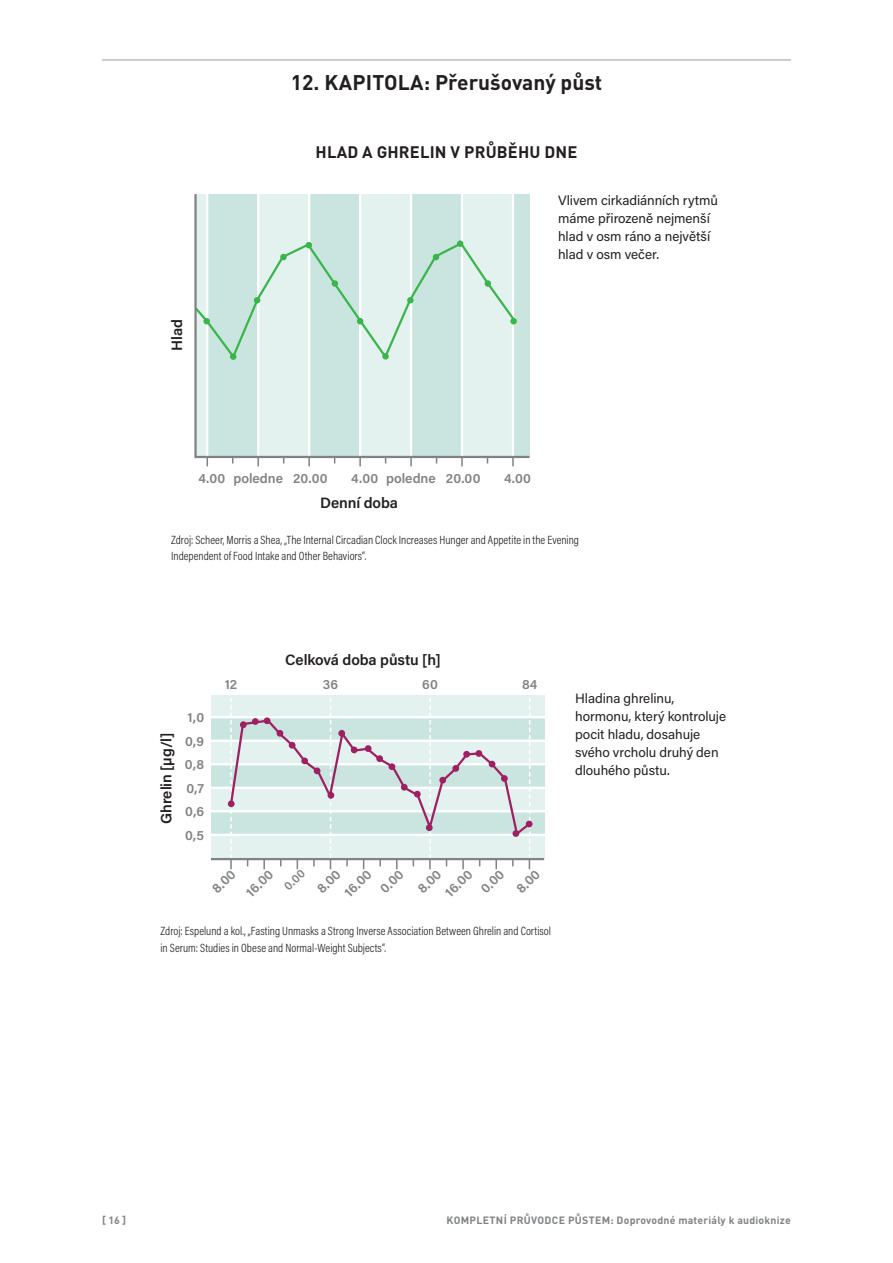
<style>
.page{position:relative;width:893px;height:1263px;background:#fff}
.page>*{position:absolute;margin:0;border:0;box-sizing:border-box;transform-origin:0 0}
.t1{font:700 21px "DIN Pro";color:#231f20}
.t2{font:700 16.5px "DIN Pro";letter-spacing:.01em;color:#231f20}
.t3{font:600 15px "Acumin Pro";letter-spacing:-.005em;color:#231f20}
.t4{font:13.5px/18px "Acumin Pro";letter-spacing:-.005em;color:#231f20}
.t5{font:600 13.5px/23.5px "Acumin Pro";letter-spacing:.005em;color:#808285}
.t6{font:300 12px/16.5px "Acumin Pro Cond";color:#231f20}
.t7{font:600 12px "Acumin Pro";color:#808285}
.t8{font:700 10.5px "DIN Pro";letter-spacing:.02em;color:#808285}
</style>
<div class="page">
<hr style="left:102px;top:59px;width:689px;height:2px;background:#bcbdc0">
<div style="left:211px;top:717px;width:333px;height:24px;background:#cae5e0"></div>
<div style="left:211px;top:741px;width:333px;height:23px;background:#e3f1ef"></div>
<div style="left:211px;top:764px;width:333px;height:24px;background:#cae5e0"></div>
<div style="left:211px;top:788px;width:333px;height:23px;background:#e3f1ef"></div>
<div style="left:211px;top:835px;width:333px;height:23px;background:#e3f1ef"></div>
<div style="left:211px;top:811px;width:333px;height:24px;background:#cae5e0"></div>
<div style="left:211px;top:695px;width:333px;height:22px;background:#e3f1ef"></div>
<hr style="left:207px;top:740px;width:339px;height:2px;background:#fff">
<hr style="left:207px;top:716px;width:339px;height:2px;background:#fff">
<hr style="left:207px;top:834px;width:339px;height:2px;background:#fff">
<hr style="left:207px;top:810px;width:339px;height:2px;background:#fff">
<hr style="left:207px;top:787px;width:339px;height:2px;background:#fff">
<hr style="left:207px;top:763px;width:339px;height:2px;background:#fff">
<svg style="left:228px;top:698px;width:305px;height:171px"></svg>
<hr style="left:211px;top:858px;width:333px;height:2px;background:#808285">
<div style="left:207px;top:194px;width:51px;height:263px;background:#cae5e0"></div>
<div style="left:258px;top:194px;width:51px;height:263px;background:#e3f1ef"></div>
<div style="left:309px;top:194px;width:51px;height:263px;background:#cae5e0"></div>
<div style="left:360px;top:194px;width:51px;height:263px;background:#e3f1ef"></div>
<div style="left:411px;top:194px;width:51px;height:263px;background:#cae5e0"></div>
<div style="left:462px;top:194px;width:51px;height:263px;background:#e3f1ef"></div>
<div style="left:195px;top:194px;width:12px;height:263px;background:#e3f1ef"></div>
<div style="left:513px;top:194px;width:16px;height:263px;background:#cae5e0"></div>
<hr style="left:359px;top:191px;width:2px;height:266px;background:#fff">
<hr style="left:512px;top:191px;width:2px;height:266px;background:#fff">
<hr style="left:206px;top:191px;width:2px;height:266px;background:#fff">
<hr style="left:257px;top:191px;width:2px;height:266px;background:#fff">
<hr style="left:308px;top:191px;width:2px;height:266px;background:#fff">
<hr style="left:410px;top:191px;width:2px;height:266px;background:#fff">
<hr style="left:461px;top:191px;width:2px;height:266px;background:#fff">
<svg style="left:257px;top:458px;width:2px;height:8px"></svg>
<svg style="left:308px;top:458px;width:2px;height:8px"></svg>
<svg style="left:359px;top:458px;width:2px;height:8px"></svg>
<svg style="left:410px;top:458px;width:2px;height:8px"></svg>
<svg style="left:461px;top:458px;width:2px;height:8px"></svg>
<svg style="left:512px;top:458px;width:2px;height:8px"></svg>
<hr style="left:195px;top:456px;width:334px;height:2px;background:#808285">
<svg style="left:197px;top:241px;width:320px;height:120px"></svg>
<hr style="left:194px;top:194px;width:3px;height:264px;background:#808285">
<h1 class="t1" style="left:291px;top:69px;width:313px">12. KAPITOLA: Přerušovaný půst</h1>
<h2 class="t2" style="left:316px;top:141px;width:263px">HLAD A GHRELIN V PRŮBĚHU DNE</h2>
<p class="t3" style="left:166px;top:351px;width:33px;rotate:-90deg">Hlad</p>
<p class="t4" style="left:558px;top:190px;width:161px">Vlivem cirkadiánních rytmů máme přirozeně nejmenší hlad v osm ráno a největší hlad v osm večer.</p>
<p class="t5" style="left:198px;top:466px;width:131px">4.00 poledne 20.00</p>
<p class="t5" style="left:351px;top:466px;width:131px">4.00 poledne 20.00</p>
<p class="t5" style="left:504px;top:466px;width:29px">4.00</p>
<p class="t3" style="left:320px;top:492px;width:79px">Denní doba</p>
<p class="t6" style="left:171px;top:531px;width:409px">Zdroj: Scheer, Morris a Shea, „The Internal Circadian Clock Increases Hunger and Appetite in the Evening<br>Independent of Food Intake and Other Behaviors“.</p>
<p class="t3" style="left:285px;top:650px;width:157px">Celková doba půstu [h]</p>
<p class="t3" style="left:156px;top:824px;width:93px;rotate:-90deg">Ghrelin [µg/l]</p>
<p class="t5" style="left:185px;top:705px;width:21px;text-align:justify">1,0<br>0,9<br>0,8<br>0,7<br>0,6<br>0,5</p>
<p class="t5" style="left:225px;top:672px;width:14px">12</p>
<p class="t5" style="left:323px;top:672px;width:17px">36</p>
<p class="t5" style="left:422px;top:672px;width:17px">60</p>
<p class="t5" style="left:522px;top:672px;width:17px">84</p>
<p class="t5" style="left:219px;top:866px;width:34px;line-height:26.5px;text-indent:-21px;rotate:-45deg">8.00<br>16.00</p>
<p class="t7" style="left:280px;top:882px;width:26px;rotate:-45deg">0.00</p>
<p class="t5" style="left:310px;top:882px;width:29px;rotate:-45deg">8.00</p>
<p class="t5" style="left:338px;top:886px;width:34px;rotate:-45deg">16.00</p>
<p class="t5" style="left:373px;top:882px;width:29px;rotate:-45deg">0.00</p>
<p class="t5" style="left:411px;top:882px;width:29px;rotate:-45deg">8.00</p>
<p class="t5" style="left:438px;top:886px;width:34px;rotate:-45deg">16.00</p>
<p class="t5" style="left:474px;top:882px;width:29px;rotate:-45deg">0.00</p>
<p class="t5" style="left:510px;top:882px;width:29px;rotate:-45deg">8.00</p>
<p class="t6" style="left:161px;top:922px;width:392px">Zdroj: Espelund a kol., „Fasting Unmasks a Strong Inverse Association Between Ghrelin and Cortisol in Serum: Studies in Obese and Normal-Weight Subjects“.</p>
<p class="t4" style="left:575px;top:689px;width:153px">Hladina ghrelinu, hormonu, který kontroluje pocit hladu, dosahuje svého vrcholu druhý den dlouhého půstu.</p>
<p class="t8" style="left:102px;top:1213px;width:26px">[ 16 ]</p>
<p class="t8" style="left:447px;top:1213px;width:346px">KOMPLETNÍ PRŮVODCE PŮSTEM: Doprovodné materiály k audioknize</p>
</div>
